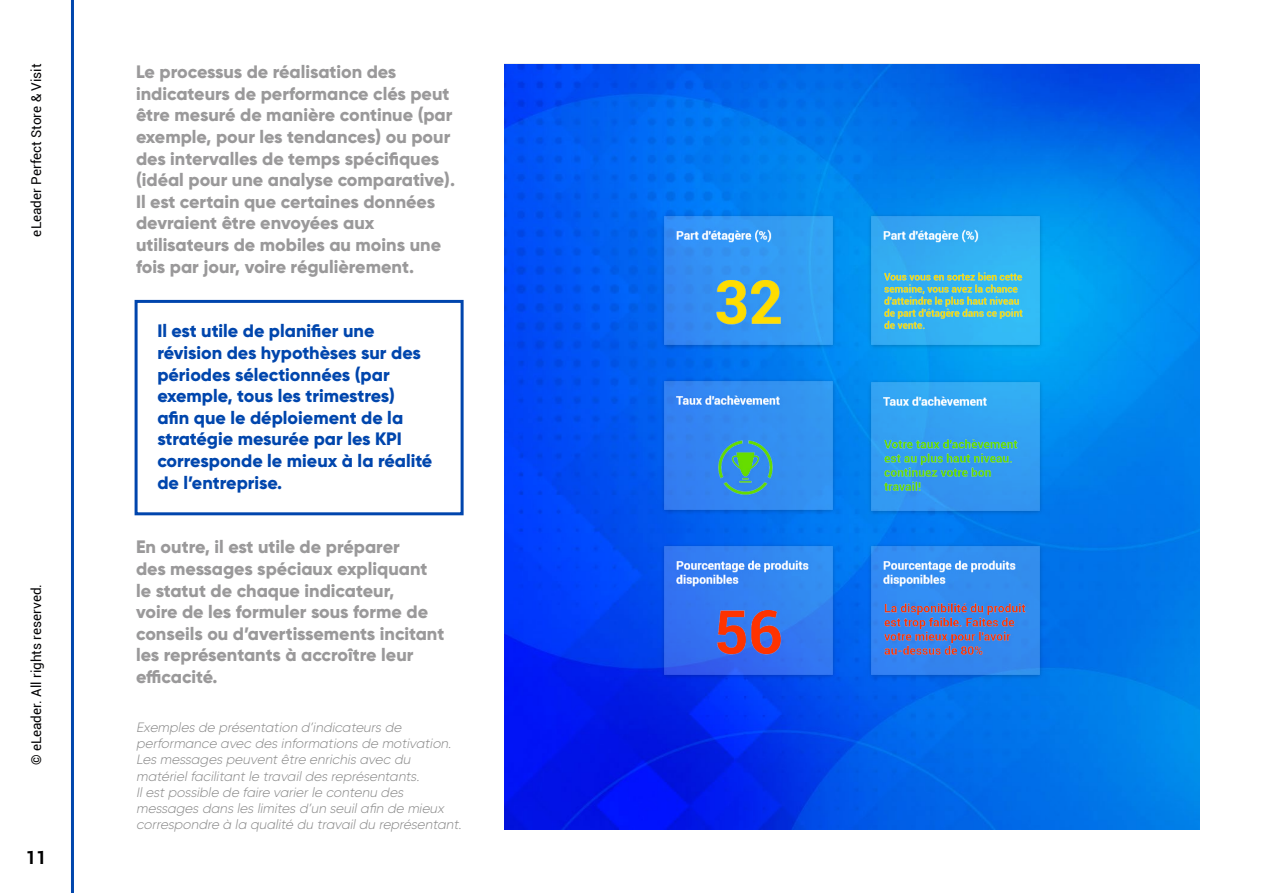
<style>
.page{position:relative;width:1263px;height:893px;background:#fff}
.page>*{position:absolute;margin:0;border:0;box-sizing:border-box;transform-origin:0 0}
.t1{font:800 18px/21.6px "Gilroy";color:#9a999a}
.t2{font:800 18px/21.6px "Gilroy";color:#0046ad}
.t3{font:700 18px "Roboto";color:#000}
.t4{font:italic 300 13.5px/16.2px "Gilroy";color:#888}
.t5{font:13.5px "Roboto";color:#020203}
</style>
<div class="page">
<hr style="left:71px;top:0;width:3px;height:893px;background:#0046ad">
<div style="left:135px;top:300px;width:329px;height:215px;border:3px solid #0045ad"></div>
<img style="left:505px;top:64px;width:694px;height:765px">
<img style="left:659px;top:212px;width:180px;height:140px">
<img style="left:865px;top:212px;width:180px;height:140px">
<img style="left:659px;top:541px;width:180px;height:140px">
<img style="left:865px;top:541px;width:180px;height:140px">
<img style="left:659px;top:376px;width:180px;height:140px">
<img style="left:865px;top:377px;width:180px;height:140px">
<p class="t5" style="left:27px;top:236px;width:174px;rotate:-90deg">eLeader Perfect Store &amp; Visit</p>
<p class="t5" style="left:27px;top:765px;width:183px;rotate:-90deg">© eLeader. All rights reserved.</p>
<p class="t3" style="left:26px;top:844px;width:22px">11</p>
<p class="t1" style="left:136px;top:61px;width:320px">Le processus de réalisation des indicateurs de performance clés peut être mesuré de manière continue (par exemple, pour les tendances) ou pour des intervalles de temps spécifiques (idéal pour une analyse comparative).<br>Il est certain que certaines données devraient être envoyées aux utilisateurs de mobiles au moins une fois par jour, voire régulièrement.</p>
<p class="t2" style="left:157px;top:320px;width:277px">Il est utile de planifier une révision des hypothèses sur des périodes sélectionnées (par exemple, tous les trimestres)<br>afin que le déploiement de la stratégie mesurée par les KPI corresponde le mieux à la réalité de l’entreprise.</p>
<p class="t1" style="left:136px;top:536px;width:310px">En outre, il est utile de préparer<br>des messages spéciaux expliquant le statut de chaque indicateur,<br>voire de les formuler sous forme de conseils ou d’avertissements incitant les représentants à accroître leur efficacité.</p>
<p class="t4" style="left:136px;top:719px;width:330px">Exemples de présentation d’indicateurs de performance avec des informations de motivation.<br>Les messages peuventêtre enrichis avec du matérielfacilitantle travaildes représentants.<br>Ilestpossible de faire varierle contenu des messages dans les limites d’un seuilafin de mieux correspondre à la qualité du travaildu représentant.</p>
</div>
